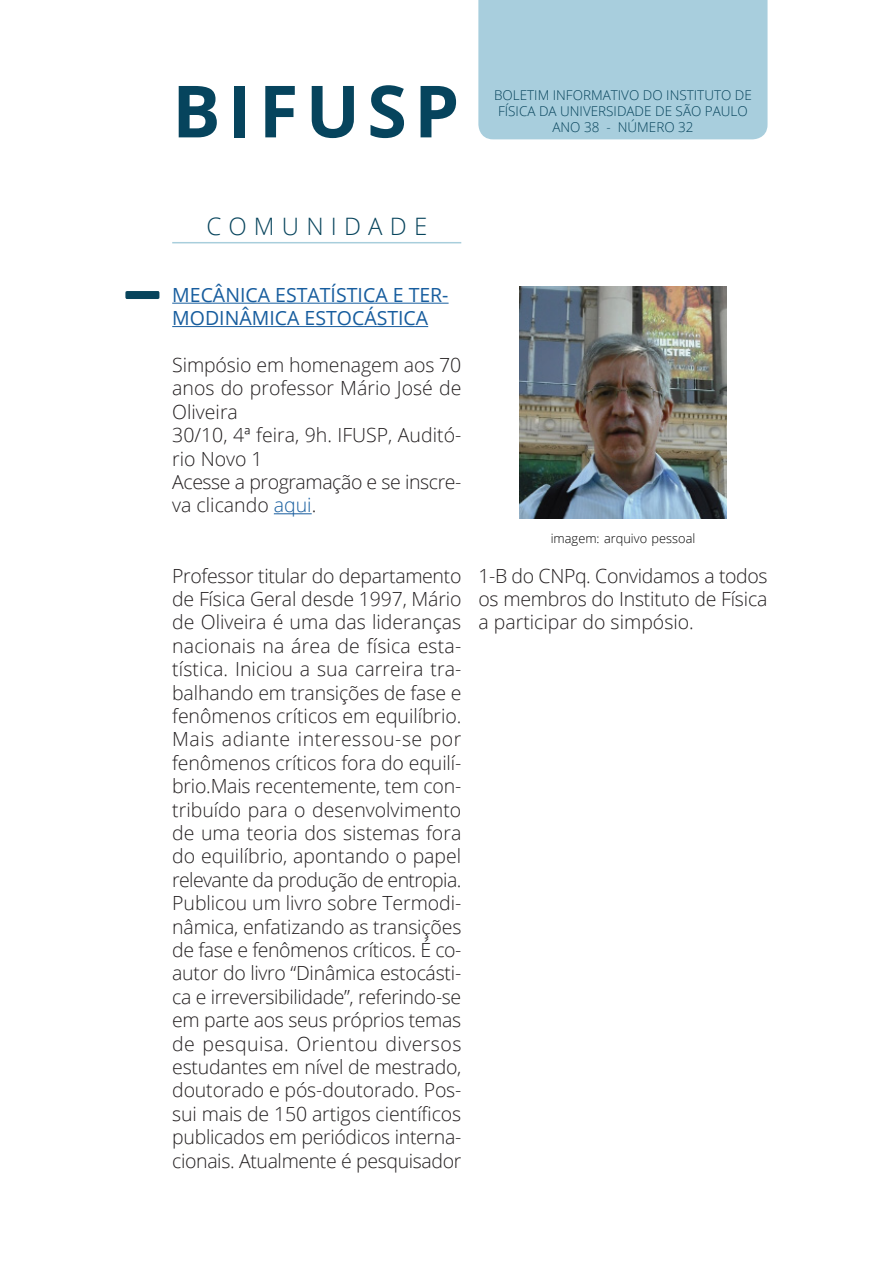
<style>
.page{position:relative;width:893px;height:1263px;background:#fff}
.page>*{position:absolute;margin:0;border:0;box-sizing:border-box;transform-origin:0 0}
.BIFUSP{font:700 72px "Open Sans";letter-spacing:.1em;color:#06445d}
.t1{font:300 24px "Open Sans";letter-spacing:.3em;color:#07445c}
.Corpo_de_texto{font:300 19.5px/23.4px "Open Sans";letter-spacing:-.005em;color:#231f20;text-align:justify}
.Título_do_conteúdo{font:19.5px/23.4px "Open Sans";color:#175d9e}
.Subtítulo_de_capa{font:300 13.5px/16.2px "Open Sans";color:#07445c}
.Legenda_de_imagens{font:300 12.75px "Open Sans";color:#000001}
.s1{color:#175d9e}
</style>
<div class="page">
<div style="left:478px;top:0;width:289px;height:139px;background:#a8cedd"></div>
<div style="left:126px;top:292px;width:33px;height:6px;background:#07445c"></div>
<div style="left:125px;top:291px;width:34px;height:8px;border:2px solid #07445c"></div>
<hr style="left:172px;top:303px;width:277px;height:1px;background:#175d9e">
<hr style="left:172px;top:326px;width:256px;height:1px;background:#175d9e">
<hr style="left:274px;top:513px;width:38px;height:1px;background:#175d9e">
<hr style="left:172px;top:242px;width:289px;height:1px;background:#a8cedc">
<img style="left:519px;top:287px;width:208px;height:232px">
<p class="BIFUSP" style="left:172px;top:60px;width:289px">BIFUSP</p>
<p class="Subtítulo_de_capa" style="left:494px;top:86px;width:259px">BOLETIM INFORMATIVO DO INSTITUTO DE<br>FÍSICA DA UNIVERSIDADE DE SÃO PAULO</p>
<p class="Subtítulo_de_capa" style="left:552px;top:119px;width:143px">ANO 38 - NÚMERO 32</p>
<p class="t1" style="left:206px;top:210px;width:222px">COMUNIDADE</p>
<p class="Título_do_conteúdo" style="left:172px;top:282px;width:278px">MECÂNICA ESTATÍSTICA E TER-<br>MODINÂMICA ESTOCÁSTICA</p>
<p class="Corpo_de_texto" style="left:172px;top:353px;width:291px">Simpósio em homenagem aos 70 anos do professor Mário José de Oliveira</p>
<p class="Corpo_de_texto" style="left:172px;top:423px;width:291px">30/10, 4ª feira, 9h. IFUSP, Auditó&shy;rio Novo 1</p>
<p class="Corpo_de_texto" style="left:172px;top:470px;width:291px">Acesse a programação e se inscre&shy;va clicando <span class="s1">aqui</span>.</p>
<p class="Corpo_de_texto" style="left:172px;top:563px;width:291px">Professor titular do departamento de Física Geral desde 1997, Mário de Oliveira é uma das lideranças nacionais na área de física esta&shy;tística. Iniciou a sua carreira tra&shy;balhando em transições de fase e fenômenos críticos em equilíbrio.<br>Mais adiante interessou-se por fenômenos críticos fora do equilí&shy;brio.Mais recentemente, tem con&shy;tribuído para o desenvolvimento de uma teoria dos sistemas fora do equilíbrio, apontando o papel relevante da produção de entropia.<br>Publicou um livro sobre Termodi&shy;nâmica, enfatizando as transições de fase e fenômenos críticos. É co&shy;autor do livro “Dinâmica estocásti&shy;ca e irreversibilidade”, referindo-se em parte aos seus próprios temas de pesquisa. Orientou diversos estudantes em nível de mestrado, doutorado e pós-doutorado. Pos&shy;sui mais de 150 artigos científicos publicados em periódicos interna&shy;cionais. Atualmente é pesquisador</p>
<p class="Legenda_de_imagens" style="left:551px;top:530px;width:146px">imagem: arquivo pessoal</p>
<p class="Corpo_de_texto" style="left:478px;top:563px;width:291px">1-B do CNPq. Convidamos a todos os membros do Instituto de Física a participar do simpósio.</p>
</div>
